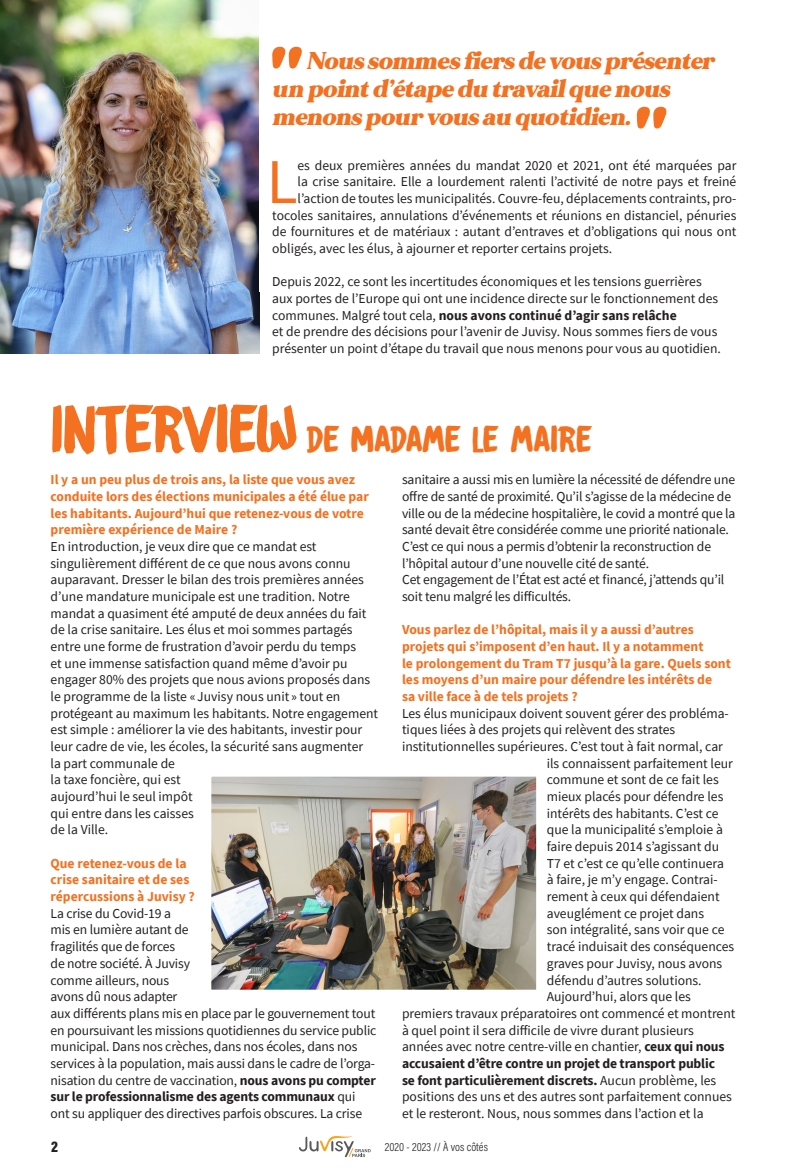
<style>
.page{position:relative;width:787px;height:1170px;background:#fff}
.page>*{position:absolute;margin:0;border:0;box-sizing:border-box;transform-origin:0 0}
.t1{font:63.75px "Source Sans Pro";color:#f37121}
.t2{font:33px "DK Brush Crush";letter-spacing:-.02em;color:#f37121}
.TexteCourant{font:italic 900 24.3px/27.9px "MADE Mirage";color:#f37121}
.t3{font:15.75px "Acumin Variable Concept";color:#231f20}
.t4{font:13.65px/16.6px "Source Sans Pro";color:#231f20}
.t5{font:700 13.65px/16.6px "Source Sans Pro";color:#f37121}
.t6{font:700 13.65px "Source Sans Pro";letter-spacing:-.01em;color:#231f20}
.t7{font:12px "Acumin Variable Concept";letter-spacing:.005em;color:#231f20}
.s1{font-weight:700}
.s2{font-size:60px}
.s3{font-weight:400}
</style>
<div class="page">
<svg style="left:299px;top:1136px;width:71px;height:21px"></svg>
<img style="left:0;top:0;width:259px;height:353px">
<svg style="left:272px;top:47px;width:30px;height:21px"></svg>
<svg style="left:636px;top:107px;width:31px;height:21px"></svg>
<img style="left:213px;top:778px;width:322px;height:210px">
<div style="left:201px;top:766px;width:346px;height:234px;border:11px solid #fff"></div>
<p class="TexteCourant" style="left:272px;top:47px;width:449px;text-indent:34px">Noussommesfiersdevousprésenter un pointd’étapedu travailquenous</p>
<p class="TexteCourant" style="left:272px;top:103px;width:366px">menonspour vousau quotidien.</p>
<p class="t1" style="left:266px;top:141px;width:33px">L</p>
<p class="t4" style="left:297px;top:157px;width:440px">es deux premières années du mandat 2020 et 2021, ont été marquées par</p>
<p class="t4" style="left:297px;top:173px;width:440px">la crise sanitaire. Elle a lourdement ralenti l’activité de notre pays et freiné</p>
<p class="t4" style="left:297px;top:190px;width:440px">l’action de toutes les municipalités. Couvre-feu, déplacements contraints, pro-</p>
<p class="t4" style="left:272px;top:207px;width:465px">tocoles sanitaires, annulations d’événements et réunions en distanciel, pénuries</p>
<p class="t4" style="left:272px;top:223px;width:465px">de fournitures et de matériaux : autant d’entraves et d’obligations qui nous ont</p>
<p class="t4" style="left:272px;top:240px;width:341px">obligés, avec les élus, à ajourner et reporter certains projets.</p>
<p class="t4" style="left:272px;top:273px;width:450px">Depuis 2022, ce sont les incertitudes économiques et les tensions guerrières aux portes de l’Europe qui ont une incidence directe sur le fonctionnement des communes. Malgré tout cela, <span class="s1">nous avons continué d’agir sans relâche<br></span>et de prendre des décisions pour l’avenir de Juvisy. Nous sommes fiers de vous présenter un point d’étape du travail que nous menons pour vous au quotidien.</p>
<p class="t2" style="left:51px;top:415px;width:543px"><span class="s2">INTERVIEW</span> DE MADAME LE MAIRE</p>
<p class="t5" style="left:51px;top:471px;width:320px">Il y a un peu plus de trois ans, la liste que vous avez conduite lors des élections municipales a été élue par les habitants. Aujourd’hui que retenez-vous de votre première expérience de Maire ?</p>
<p class="t4" style="left:51px;top:538px;width:329px">En introduction, je veux dire que ce mandat est singulièrement différent de ce que nous avons connu auparavant. Dresser le bilan des trois premières années d’une mandature municipale est une tradition. Notre mandat a quasiment été amputé de deux années du fait de la crise sanitaire. Les élus et moi sommes partagés entre une forme de frustration d’avoir perdu du temps<br>et une immense satisfaction quand même d’avoir pu engager 80% des projets que nous avions proposés dans le programme de la liste « Juvisy nous unit » tout en protégeant au maximum les habitants. Notre engagement est simple : améliorer la vie des habitants, investir pour leur cadre de vie, les écoles, la sécurité sans augmenter<br>la part communale de<br>la taxe foncière, qui est<br>aujourd’hui le seul impôt<br>qui entre dans les caisses<br>de la Ville.</p>
<p class="t5" style="left:51px;top:854px;width:146px">Que retenez-vous de la crise sanitaire et de ses répercussions à Juvisy ?</p>
<p class="t4" style="left:51px;top:904px;width:327px">La crise du Covid-19 a<br>mis en lumière autant de<br>fragilités que de forces<br>de notre société. À Juvisy<br>comme ailleurs, nous<br>avons dû nous adapter<br>aux différents plans mis en place par le gouvernement tout en poursuivant les missions quotidiennes du service public municipal. Dans nos crèches, dans nos écoles, dans nos services à la population, mais aussi dans le cadre de l’orga&shy;nisation du centre de vaccination, <span class="s1">nous avons pu compter sur le professionnalisme des agents communaux</span> qui ont su appliquer des directives parfois obscures. La crise</p>
<p class="t4" style="left:402px;top:471px;width:335px">sanitaire a aussi mis en lumière la nécessité de défendre une offre de santé de proximité. Qu’il s’agisse de la médecine de ville ou de la médecine hospitalière, le covid a montré que la santé devait être considérée comme une priorité nationale.<br>C’est ce qui nous a permis d’obtenir la reconstruction de l’hôpital autour d’une nouvelle cité de santé.<br>Cet engagement de l’État est acté et financé, j’attends qu’il soit tenu malgré les difficultés.</p>
<p class="t5" style="left:402px;top:621px;width:330px">Vous parlez de l’hôpital, mais il y a aussi d’autres projets qui s’imposent d’en haut. Il y a notamment<br>le prolongement du Tram T7 jusqu’à la gare. Quels sont les moyens d’un maire pour défendre les intérêts de<br>sa ville face à de tels projets ?</p>
<p class="t4" style="left:402px;top:704px;width:328px">Les élus municipaux doivent souvent gérer des probléma-</p>
<p class="t4" style="left:402px;top:721px;width:275px">tiques liées à des projets qui relèvent des strates</p>
<p class="t4" style="left:402px;top:738px;width:322px">institutionnelles supérieures. C’est tout à fait normal, car</p>
<p class="t4" style="left:547px;top:754px;width:188px">ils connaissent parfaitement leur</p>
<p class="t4" style="left:547px;top:771px;width:173px">commune et sont de ce fait les</p>
<p class="t4" style="left:547px;top:788px;width:178px">mieux placés pour défendre les</p>
<p class="t4" style="left:547px;top:804px;width:173px">intérêts des habitants. C’est ce</p>
<p class="t4" style="left:547px;top:821px;width:178px">que la municipalité s’emploie à</p>
<p class="t4" style="left:547px;top:838px;width:174px">faire depuis 2014 s’agissant du</p>
<p class="t4" style="left:547px;top:854px;width:179px">T7 et c’est ce qu’elle continuera</p>
<p class="t4" style="left:547px;top:871px;width:172px">à faire, je m’y engage. Contrai-</p>
<p class="t4" style="left:547px;top:888px;width:174px">rement à ceux qui défendaient</p>
<p class="t4" style="left:547px;top:904px;width:159px">aveuglément ce projet dans</p>
<p class="t4" style="left:547px;top:921px;width:179px">son intégralité, sans voir que ce</p>
<p class="t4" style="left:547px;top:938px;width:189px">tracé induisait des conséquences</p>
<p class="t4" style="left:547px;top:954px;width:177px">graves pour Juvisy, nous avons</p>
<p class="t4" style="left:547px;top:971px;width:156px">défendu d’autres solutions.</p>
<p class="t4" style="left:547px;top:988px;width:146px">Aujourd’hui, alors que les</p>
<p class="t4" style="left:402px;top:1004px;width:335px">premiers travaux préparatoires ont commencé et montrent</p>
<p class="t4" style="left:402px;top:1021px;width:293px">à quel point il sera difficile de vivre durant plusieurs</p>
<p class="t4" style="left:402px;top:1038px;width:324px">années avec notre centre-ville en chantier, <span class="s1">ceux qui nous</span></p>
<p class="t6" style="left:402px;top:1053px;width:314px">accusaient d’être contre un projet de transport public</p>
<p class="t6" style="left:402px;top:1070px;width:316px">se font particulièrement discrets. <span class="s3">Aucun problème, les</span></p>
<p class="t4" style="left:402px;top:1088px;width:331px">positions des uns et des autres sont parfaitement connues</p>
<p class="t4" style="left:402px;top:1104px;width:303px">et le resteront. Nous, nous sommes dans l’action et la</p>
<p class="t3" style="left:51px;top:1135px;width:8px">2</p>
<p class="t7" style="left:385px;top:1138px;width:105px">2020 - 2023 // À vos côtés</p>
</div>
